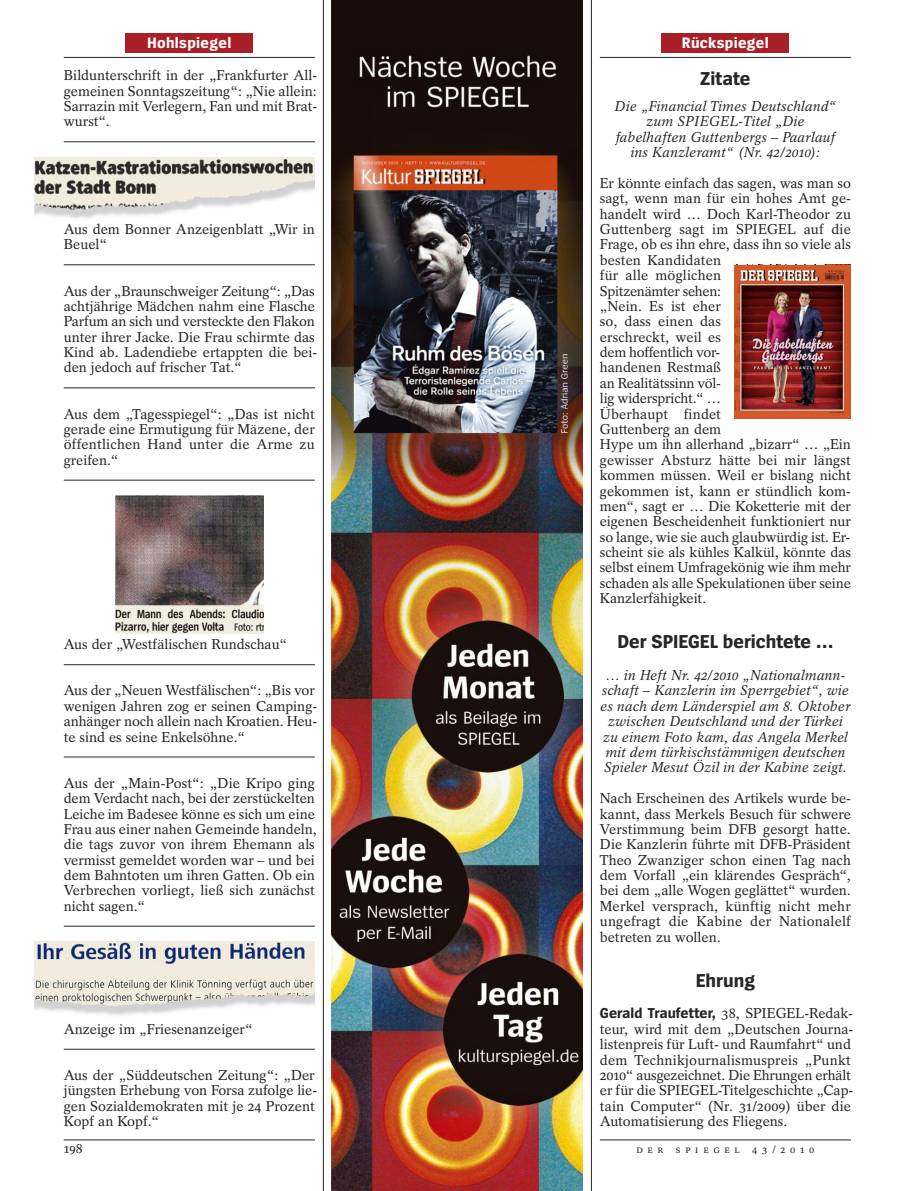
<style>
.page{position:relative;width:902px;height:1191px;background:#fff}
.page>*{position:absolute;margin:0;border:0;box-sizing:border-box;transform-origin:0 0}
.t1{font:700 19.5px "Spiegel Sans";color:#272627}
.t2{font:700 15.75px "Spiegel Sans";letter-spacing:.02em;color:#fff}
.t3{font:700 15px "Spiegel Sans";letter-spacing:.005em;color:#272627}
.t4{font:14.25px/15.5px "Spiegel Serif";color:#272627}
.t5{font:italic 14.25px/15.5px "Spiegel Serif";color:#272627;text-align:center}
.t6{font:13.5px "Spiegel Serif";color:#272627}
.t7{font:10.5px "Spiegel Serif";letter-spacing:.45em;color:#272627}
.s1{font-family:"Spiegel Serif";font-weight:400;font-size:14.25px}
</style>
<div class="page">
<div style="left:125px;top:34px;width:128px;height:19px;background:#a91f26"></div>
<div style="left:661px;top:34px;width:128px;height:19px;background:#a91f26"></div>
<hr style="left:323px;top:0;width:1px;height:1191px;background:#272627">
<hr style="left:591px;top:0;width:1px;height:1191px;background:#272627">
<hr style="left:64px;top:1139px;width:251px;height:1px;background:#272627">
<hr style="left:64px;top:57px;width:251px;height:1px;background:#272627">
<hr style="left:600px;top:1139px;width:250px;height:1px;background:#272627">
<hr style="left:600px;top:57px;width:250px;height:1px;background:#272627">
<svg style="left:115px;top:495px;width:149px;height:139px;background:#7b706d"></svg>
<svg style="left:34px;top:941px;width:281px;height:75px;background:#d6d4d0"></svg>
<svg style="left:34px;top:157px;width:281px;height:61px"></svg>
<hr style="left:64px;top:141px;width:251px;height:1px;background:#272627">
<hr style="left:64px;top:264px;width:251px;height:1px;background:#272627">
<hr style="left:64px;top:387px;width:251px;height:1px;background:#272627">
<hr style="left:64px;top:480px;width:251px;height:1px;background:#272627">
<hr style="left:64px;top:664px;width:251px;height:1px;background:#272627">
<hr style="left:64px;top:756px;width:251px;height:1px;background:#272627">
<hr style="left:64px;top:926px;width:251px;height:1px;background:#272627">
<hr style="left:64px;top:1049px;width:251px;height:1px;background:#272627">
<img style="left:734px;top:265px;width:116px;height:153px">
<img style="left:332px;top:0;width:251px;height:1191px">
<p class="t2" style="left:147px;top:37px;width:86px">Hohlspiegel</p>
<p class="t2" style="left:682px;top:37px;width:88px">Rückspiegel</p>
<p class="t4" style="left:64px;top:69px;width:255px;text-align:justify">Bildunterschrift in der „Frankfurter All&shy;gemeinen Sonntagszeitung“: „Nie allein:<br>Sarrazin mit Verlegern, Fan und mit Brat&shy;wurst“.</p>
<p class="t4" style="left:64px;top:223px;width:252px">Aus dem Bonner Anzeigenblatt „Wir in<br>Beuel“</p>
<p class="t4" style="left:64px;top:284px;width:255px">Aus der „Braunschweiger Zeitung“: „Das achtjährige Mädchen nahm eine Flasche Parfum an sich und versteckte den Flakon unter ihrer Jacke. Die Frau schirmte das Kind ab. Ladendiebe ertappten die bei&shy;den jedoch auf frischer Tat.“</p>
<p class="t4" style="left:64px;top:407px;width:252px;text-align:justify">Aus dem „Tagesspiegel“: „Das ist nicht gerade eine Ermutigung für Mäzene, der öffentlichen Hand unter die Arme zu greifen.“</p>
<p class="t4" style="left:64px;top:638px;width:225px">Aus der „Westfälischen Rundschau“</p>
<p class="t4" style="left:64px;top:684px;width:255px">Aus der „Neuen Westfälischen“: „Bis vor wenigen Jahren zog er seinen Camping&shy;anhänger noch allein nach Kroatien. Heu&shy;te sind es seine Enkelsöhne.“</p>
<p class="t4" style="left:64px;top:776px;width:254px">Aus der „Main-Post“: „Die Kripo ging dem Verdacht nach, bei der zerstückelten Leiche im Badesee könne es sich um eine Frau aus einer nahen Gemeinde handeln, die tags zuvor von ihrem Ehemann als vermisst gemeldet worden war – und bei dem Bahntoten um ihren Gatten. Ob ein Verbrechen vorliegt, ließ sich zunächst nicht sagen.“</p>
<p class="t4" style="left:64px;top:1022px;width:190px">Anzeige im „Friesenanzeiger“</p>
<p class="t4" style="left:64px;top:1069px;width:255px">Aus der „Süddeutschen Zeitung“: „Der jüngsten Erhebung von Forsa zufolge lie&shy;gen Sozialdemokraten mit je 24 Prozent Kopf an Kopf.“</p>
<h1 class="t1" style="left:700px;top:71px;width:52px">Zitate</h1>
<p class="t5" style="left:614px;top:100px;width:223px">Die „Financial Times Deutschland“ zum SPIEGEL-Titel „Die fabelhaften Guttenbergs – Paarlauf ins Kanzleramt“ (Nr. 42/2010):</p>
<p class="t4" style="left:600px;top:177px;width:252px">Er könnte einfach das sagen, was man so sagt, wenn man für ein hohes Amt ge&shy;handelt wird … Doch Karl-Theodor zu<br>Guttenberg sagt im SPIEGEL auf die<br>Frage, ob es ihn ehre, dass ihn so viele als besten Kandidaten<br>für alle möglichen<br>Spitzenämter sehen:<br>„Nein. Es ist eher<br>so, dass einen das<br>erschreckt, weil es<br>dem hoffentlich vor-<br>handenen Restmaß<br>an Realitätssinn völ-<br>lig widerspricht.“ …<br>Überhaupt findet<br>Guttenberg an dem<br>Hype um ihn allerhand „bizarr“ … „Ein gewisser Absturz hätte bei mir längst kommen müssen. Weil er bislang nicht gekommen ist, kann er stündlich kom&shy;men“, sagt er … Die Koketterie mit der eigenen Bescheidenheit funktioniert nur so lange, wie sie auch glaubwürdig ist. Er&shy;scheint sie als kühles Kalkül, könnte das selbst einem Umfragekönig wie ihm mehr schaden als alle Spekulationen über seine<br>Kanzlerfähigkeit.</p>
<h1 class="t1" style="left:617px;top:635px;width:217px">Der SPIEGEL berichtete …</h1>
<p class="t5" style="left:600px;top:669px;width:252px">… in Heft Nr. 42/2010 „Nationalmann&shy;schaft – Kanzlerin im Sperrgebiet“, wie es nach dem Länderspiel am 8. Oktober zwischen Deutschland und der Türkei zu einem Foto kam, das Angela Merkel mit dem türkischstämmigen deutschen Spieler Mesut Özil in der Kabine zeigt.</p>
<p class="t4" style="left:600px;top:792px;width:252px;text-align:justify">Nach Erscheinen des Artikels wurde be&shy;kannt, dass Merkels Besuch für schwere Verstimmung beim DFB gesorgt hatte.<br>Die Kanzlerin führte mit DFB-Präsident Theo Zwanziger schon einen Tag nach dem Vorfall „ein klärendes Gespräch“, bei dem „alle Wogen geglättet“ wurden.<br>Merkel versprach, künftig nicht mehr ungefragt die Kabine der Nationalelf betreten zu wollen.</p>
<h1 class="t1" style="left:695px;top:973px;width:61px">Ehrung</h1>
<p class="t3" style="left:600px;top:1008px;width:254px">Gerald Traufetter, <span class="s1">38, SPIEGEL-Redak-</span></p>
<p class="t4" style="left:600px;top:1022px;width:255px">teur, wird mit dem „Deutschen Journa&shy;listenpreis für Luft- und Raumfahrt“ und dem Technikjournalismuspreis „Punkt 2010“ ausgezeichnet. Die Ehrungen erhält er für die SPIEGEL-Titelgeschichte „Cap&shy;tain Computer“ (Nr. 31/2009) über die Automatisierung des Fliegens.</p>
<p class="t6" style="left:64px;top:1143px;width:20px">198</p>
<p class="t7" style="left:636px;top:1145px;width:179px">DER SPIEGEL 43/2010</p>
</div>
